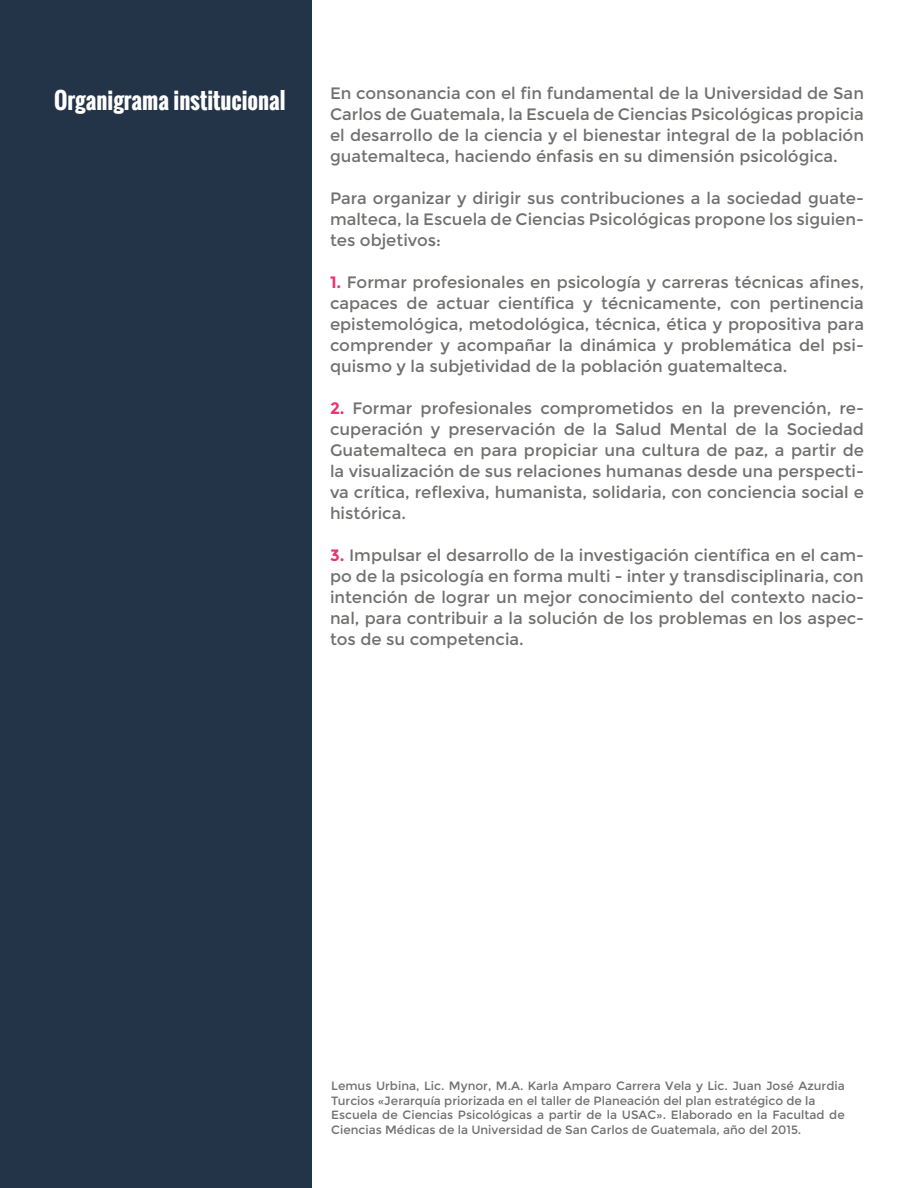
<style>
.page{position:relative;width:918px;height:1188px;background:#fff}
.page>*{position:absolute;margin:0;border:0;box-sizing:border-box;transform-origin:0 0}
.t1{font:700 22.5px "Oswald";color:#fff}
.t2{font:16.5px/21px "Montserrat";color:#71706f;text-align:justify}
.t3{font:12px/14.4px "Montserrat";color:#71706f}
.s1{font-weight:700;color:#e83672}
</style>
<div class="page">
<div style="left:0;top:0;width:312px;height:1188px;background:#233449"></div>
<h1 class="t1" style="left:54px;top:83px;width:233px">Organigrama institucional</h1>
<p class="t2" style="left:330px;top:83px;width:536px">En consonancia con el fin fundamental de la Universidad de San Carlos de Guatemala, la Escuela de Ciencias Psicológicas propicia el desarrollo de la ciencia y el bienestar integral de la población guatemalteca, haciendo énfasis en su dimensión psicológica.</p>
<p class="t2" style="left:330px;top:188px;width:536px">Para organizar y dirigir sus contribuciones a la sociedad guate&shy;malteca, la Escuela de Ciencias Psicológicas propone los siguien&shy;tes objetivos:</p>
<p class="t2" style="left:330px;top:272px;width:536px"><span class="s1">1.</span> Formar profesionales en psicología y carreras técnicas afines, capaces de actuar científica y técnicamente, con pertinencia epistemológica, metodológica, técnica, ética y propositiva para comprender y acompañar la dinámica y problemática del psi&shy;quismo y la subjetividad de la población guatemalteca.</p>
<p class="t2" style="left:330px;top:398px;width:536px"><span class="s1">2.</span> Formar profesionales comprometidos en la prevención, re&shy;cuperación y preservación de la Salud Mental de la Sociedad Guatemalteca en para propiciar una cultura de paz, a partir de la visualización de sus relaciones humanas desde una perspecti&shy;va crítica, reflexiva, humanista, solidaria, con conciencia social e histórica.</p>
<p class="t2" style="left:330px;top:545px;width:536px"><span class="s1">3.</span> Impulsar el desarrollo de la investigación científica en el cam&shy;po de la psicología en forma multi - inter y transdisciplinaria, con intención de lograr un mejor conocimiento del contexto nacio&shy;nal, para contribuir a la solución de los problemas en los aspec&shy;tos de su competencia.</p>
<p class="t3" style="left:331px;top:1079px;width:515px">Lemus Urbina, Lic. Mynor, M.A. Karla Amparo Carrera Vela y Lic. Juan José Azurdia Turcios «Jerarquía priorizada en el taller de Planeación del plan estratégico de la Escuela de Ciencias Psicológicas a partir de la USAC». Elaborado en la Facultad de Ciencias Médicas de la Universidad de San Carlos de Guatemala, año del 2015.</p>
</div>
